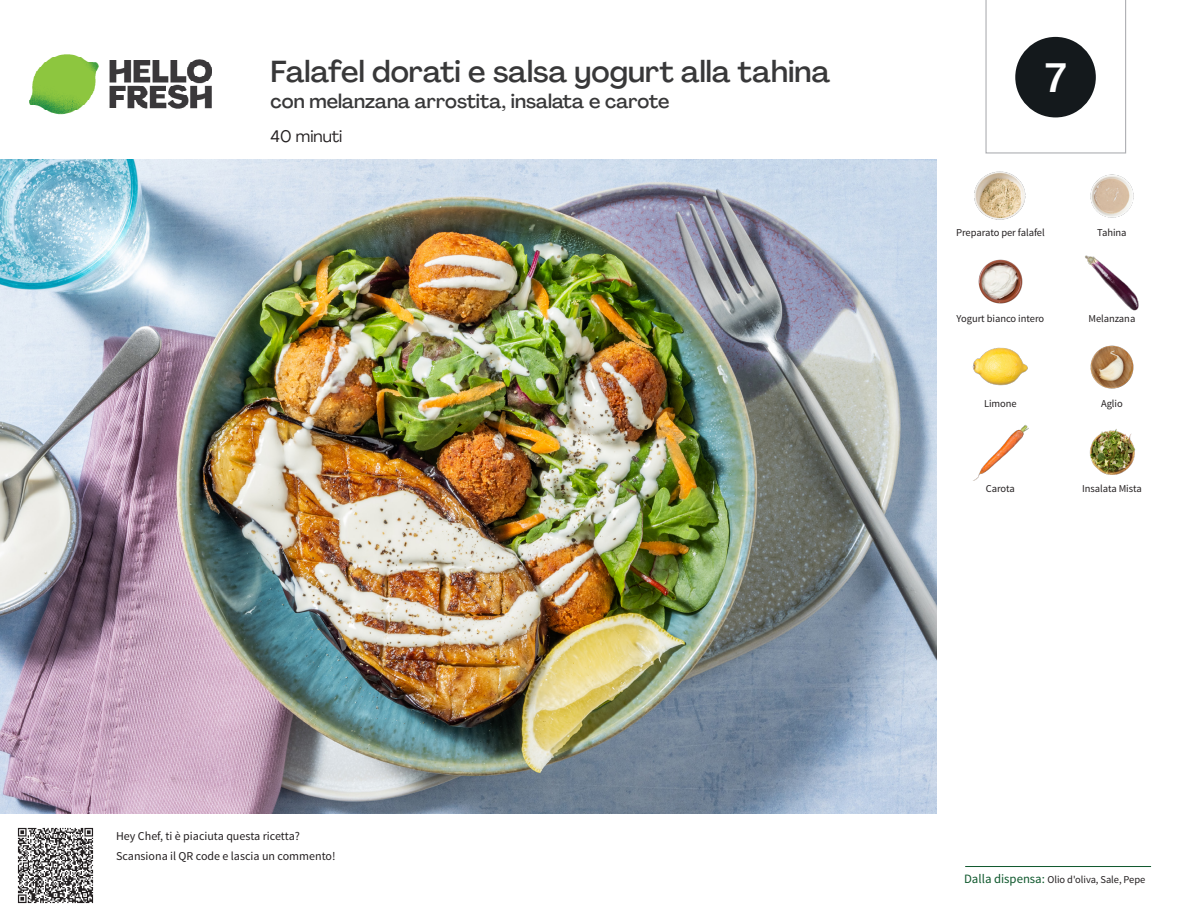
<style>
.page{position:relative;width:1188px;height:918px;background:#fff}
.page>*{position:absolute;margin:0;border:0;box-sizing:border-box;transform-origin:0 0}
._24_Recipe_Nr_Bag{font:500 40.5px "Agrandir";color:#fff}
._15_Titel_UK{font:500 30px "Agrandir";color:#383839}
._15_Titel_UK-2{font:500 19.5px "Agrandir";color:#383839}
._02_Box_Type{font:16.5px "Agrandir";color:#231f20}
._06_Before_Start{font:12px "Source Sans Pro";color:#231f20}
._18_FRONT_ingredients_UK{font:10.5px "Source Sans Pro";letter-spacing:-.005em;color:#231f20}
.t1{font:10.5px "Source Sans Variable";letter-spacing:-.005em;color:#231f20}
.s1{font-family:"Source Sans Pro";font-size:12.75px;color:#0e572c}
</style>
<div class="page">
<img style="left:30px;top:54px;width:181px;height:61px">
<hr style="left:965px;top:866px;width:186px;height:1px;background:#0e572c">
<img style="left:0;top:159px;width:936px;height:655px">
<img style="left:1090px;top:174px;width:44px;height:44px">
<img style="left:975px;top:171px;width:51px;height:49px">
<img style="left:1085px;top:255px;width:54px;height:55px">
<img style="left:978px;top:259px;width:45px;height:45px">
<img style="left:1090px;top:345px;width:44px;height:44px">
<img style="left:972px;top:347px;width:56px;height:39px">
<img style="left:1089px;top:429px;width:47px;height:46px">
<img style="left:973px;top:425px;width:56px;height:56px">
<img style="left:17px;top:827px;width:77px;height:77px">
<svg style="left:985px;top:0;width:141px;height:154px"></svg>
<p class="_15_Titel_UK" style="left:271px;top:53px;width:561px">Falafel dorati e salsa yogurt alla tahina</p>
<p class="_15_Titel_UK-2" style="left:271px;top:89px;width:400px">con melanzana arrostita, insalata e carote</p>
<p class="_02_Box_Type" style="left:271px;top:126px;width:73px">40 minuti</p>
<p class="_24_Recipe_Nr_Bag" style="left:1045px;top:53px;width:23px">7</p>
<p class="_18_FRONT_ingredients_UK" style="left:956px;top:226px;width:90px">Preparato per falafel</p>
<p class="_18_FRONT_ingredients_UK" style="left:1097px;top:226px;width:31px">Tahina</p>
<p class="_18_FRONT_ingredients_UK" style="left:957px;top:312px;width:89px">Yogurt bianco intero</p>
<p class="_18_FRONT_ingredients_UK" style="left:1088px;top:312px;width:48px">Melanzana</p>
<p class="_18_FRONT_ingredients_UK" style="left:984px;top:397px;width:34px">Limone</p>
<p class="_18_FRONT_ingredients_UK" style="left:1101px;top:397px;width:23px">Aglio</p>
<p class="_18_FRONT_ingredients_UK" style="left:986px;top:482px;width:31px">Carota</p>
<p class="_18_FRONT_ingredients_UK" style="left:1082px;top:482px;width:61px">Insalata Mista</p>
<p class="_06_Before_Start" style="left:116px;top:829px;width:185px">Hey Chef, ti è piaciuta questa ricetta?</p>
<p class="_06_Before_Start" style="left:116px;top:848px;width:221px">Scansiona il QR code e lascia un commento!</p>
<p class="t1" style="left:964px;top:873px;width:183px"><span class="s1">Dalla dispensa:</span> Olio d'oliva, Sale, Pepe</p>
</div>
